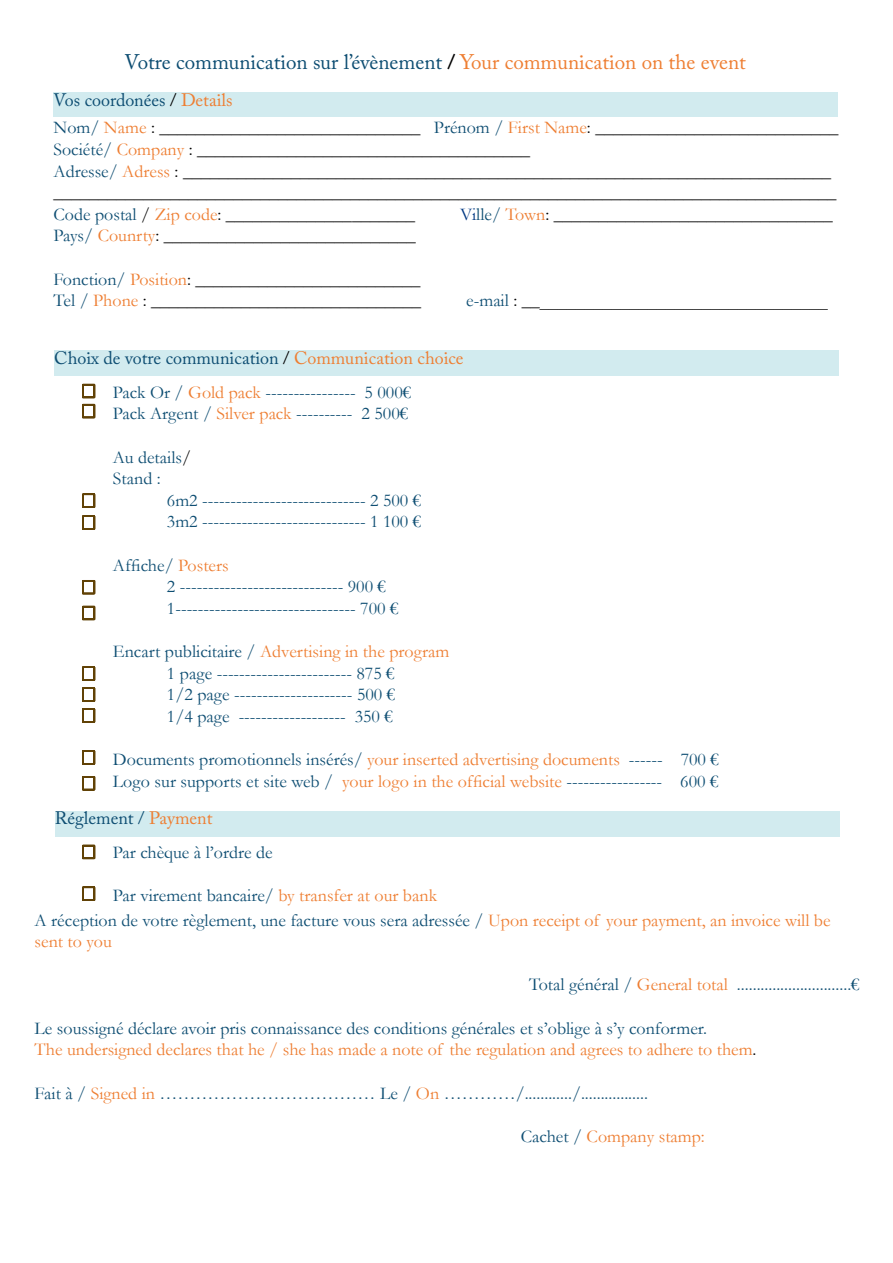
<style>
.page{position:relative;width:893px;height:1263px;background:#fff}
.page>*{position:absolute;margin:0;border:0;box-sizing:border-box;transform-origin:0 0}
.t1{font:21px "Adobe Caslon Pro";color:#0d4d72}
.t2{font:18px/21.6px "Garamond";color:#0d4d72}
.t3{font:18px/21.6px "Garamond";color:#000}
.t4{font:18px "Garamond";color:#ee7e32}
.t5{font:18px "Adobe Caslon Pro";color:#0d4d72}
.t6{font:18px "Times New Roman";color:#000}
.s1{font-weight:700;color:#000}
.s2{color:#ee7e32}
.s3{color:#000}
.s4{color:#0d4d72}
.s5{color:#003882}
.s6{font-family:"Garamond";color:#0d4d72}
.s7{font-family:"Garamond"}
</style>
<div class="page">
<div style="left:53px;top:92px;width:785px;height:24px;background:#d2ebef"></div>
<div style="left:54px;top:350px;width:784px;height:26px;background:#d2ebef"></div>
<svg style="left:82px;top:383px;width:14px;height:36px"></svg>
<svg style="left:82px;top:666px;width:14px;height:15px"></svg>
<svg style="left:82px;top:687px;width:14px;height:15px"></svg>
<svg style="left:82px;top:605px;width:14px;height:16px"></svg>
<svg style="left:82px;top:580px;width:14px;height:15px"></svg>
<svg style="left:82px;top:515px;width:14px;height:15px"></svg>
<svg style="left:82px;top:493px;width:14px;height:15px"></svg>
<svg style="left:82px;top:750px;width:14px;height:15px"></svg>
<svg style="left:82px;top:708px;width:14px;height:15px"></svg>
<svg style="left:82px;top:776px;width:14px;height:15px"></svg>
<div style="left:55px;top:811px;width:784px;height:25px;background:#d2ebef"></div>
<svg style="left:82px;top:886px;width:14px;height:15px"></svg>
<svg style="left:82px;top:844px;width:14px;height:16px"></svg>
<p class="t1" style="left:125px;top:50px;width:623px">Votre communication sur l’évènement <span class="s1">/</span> <span class="s2">Your communication on the event</span></p>
<p class="t5" style="left:53px;top:89px;width:181px">Vos coordonées <span class="s3">/</span> <span class="s2">Details</span></p>
<p class="t3" style="left:53px;top:116px;width:786px"><span class="s4">Nom/</span> <span class="s2">Name</span> : _____________________________ <span class="s4">Prénom /</span> <span class="s2">First Name</span>: ___________________________</p>
<p class="t3" style="left:53px;top:138px;width:478px"><span class="s4">Société/</span> <span class="s2">Company</span> : _____________________________________</p>
<p class="t3" style="left:53px;top:160px;width:784px"><span class="s4">Adresse/</span> <span class="s2">Adress</span> : ________________________________________________________________________ _______________________________________________________________________________________<br><span class="s4">Code postal</span> / <span class="s2">Zip code</span>: _____________________</p>
<p class="t3" style="left:460px;top:203px;width:374px"><span class="s5">Vi</span><span class="s4">lle/</span> <span class="s2">Town</span>: _______________________________</p>
<p class="t3" style="left:53px;top:224px;width:364px"><span class="s4">Pays/</span> <span class="s2">Counrty</span>: ____________________________</p>
<p class="t3" style="left:53px;top:268px;width:369px"><span class="s4">Fonction/</span> <span class="s2">Position</span>: _________________________</p>
<p class="t3" style="left:53px;top:289px;width:369px"><span class="s4">Tel /</span> <span class="s2">Phone</span> : ______________________________</p>
<p class="t6" style="left:466px;top:287px;width:363px"><span class="s6">e-mail</span> <span class="s7">: __</span>________________________________</p>
<p class="t5" style="left:54px;top:347px;width:411px">Choix de votre communication <span class="s3">/</span> <span class="s2">Communication choice</span></p>
<p class="t2" style="left:113px;top:381px;width:300px">Pack Or / <span class="s2">Gold pack</span> ---------------- 5 000€</p>
<p class="t2" style="left:113px;top:402px;width:297px">Pack Argent / <span class="s2">Silver pack</span> ---------- 2 500€</p>
<p class="t2" style="left:113px;top:446px;width:80px">Au details<span class="s3">/</span></p>
<p class="t2" style="left:113px;top:467px;width:49px">Stand :</p>
<p class="t2" style="left:167px;top:489px;width:256px">6m2 ----------------------------- 2 500 €</p>
<p class="t2" style="left:167px;top:510px;width:256px">3m2 ----------------------------- 1 100 €</p>
<p class="t2" style="left:113px;top:554px;width:117px">Affiche/ <span class="s2">Posters</span></p>
<p class="t2" style="left:167px;top:575px;width:221px">2 ----------------------------- 900 €</p>
<p class="t2" style="left:167px;top:597px;width:233px">1-------------------------------- 700 €</p>
<p class="t4" style="left:113px;top:639px;width:338px"><span class="s4">Encart publicitaire /</span> Advertising in the program</p>
<p class="t2" style="left:167px;top:662px;width:229px">1 page ------------------------ 875 €</p>
<p class="t2" style="left:167px;top:683px;width:230px">1/2 page --------------------- 500 €</p>
<p class="t2" style="left:167px;top:705px;width:228px">1/4 page ------------------- 350 €</p>
<p class="t2" style="left:113px;top:748px;width:607px">Documents promotionnels insérés/ <span class="s2">your inserted advertising documents</span> ------ 700 €</p>
<p class="t2" style="left:113px;top:770px;width:607px">Logo sur supports et site web / <span class="s2">your logo in the official website</span> ----------------- 600 €</p>
<p class="t5" style="left:55px;top:807px;width:159px">Réglement / <span class="s2">Payment</span></p>
<p class="t2" style="left:113px;top:841px;width:161px">Par chèque à l’ordre de</p>
<p class="t2" style="left:113px;top:884px;width:326px">Par virement bancaire/ <span class="s2">by transfer at our bank</span></p>
<p class="t2" style="left:35px;top:909px;width:797px">A réception de votre règlement, une facture vous sera adressée / <span class="s2">Upon receipt of your payment, an invoice will be sent to you</span></p>
<p class="t2" style="left:529px;top:973px;width:332px">Total général / <span class="s2">General total</span> .............................€</p>
<p class="t2" style="left:35px;top:1017px;width:674px">Le soussigné déclare avoir pris connaissance des conditions générales et s’oblige à s’y conformer.</p>
<p class="t4" style="left:35px;top:1037px;width:723px">The undersigned declares that he / she has made a note of the regulation and agrees to adhere to them<span class="s3">.</span></p>
<p class="t2" style="left:35px;top:1081px;width:615px">Fait à / <span class="s2">Signed in</span> ……………………………… Le / <span class="s2">On</span> …………/............/.................</p>
<p class="t4" style="left:521px;top:1124px;width:186px"><span class="s4">Cachet /</span> Company stamp:</p>
</div>
